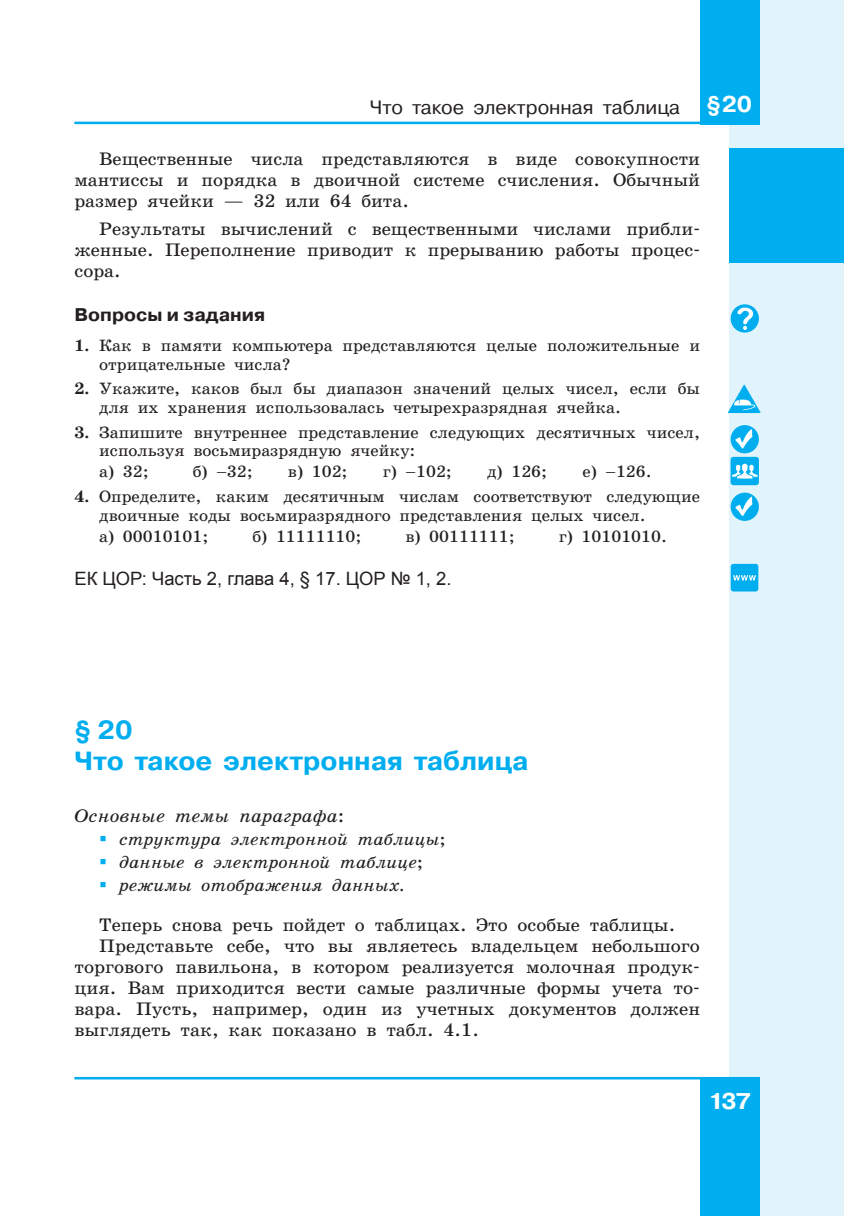
<style>
.page{position:relative;width:844px;height:1216px;background:#fff}
.page>*{position:absolute;margin:0;border:0;box-sizing:border-box;transform-origin:0 0}
.t1{font:700 26.25px/31.5px "Pragmatica C San Pin";color:#00aeef}
.t2{font:700 22.75px "Pragmatica C San Pin";color:#fff}
.t3{font:19.25px "Pragmatica C San Pin";color:#231f20}
.t4{font:18.38px/21px "School Book C San Pin";color:#231f20;text-align:justify}
.t5{font:18.38px "Arial";color:#231f20}
.t6{font:italic 18.38px "School Book C San Pin";color:#231f20}
.t7{font:700 18.38px "Pragmatica C San Pin";color:#231f20}
.t8{font:italic 17.5px "School Book C San Pin";color:#231f20}
.t9{font:16.62px/18.4px "School Book C San Pin";color:#231f20}
.s1{font-weight:700;font-size:22.75px;color:#fff}
.s2{font-weight:700}
.s3{font-style:normal}
.s4{color:#00aeef}
</style>
<div class="page">
<div style="left:729px;top:0;width:114px;height:1215px;background:#e1f4fc"></div>
<div style="left:699px;top:1077px;width:60px;height:138px;background:#00aeef"></div>
<div style="left:699px;top:0;width:60px;height:124px;background:#00aeef"></div>
<hr style="left:74px;top:122px;width:685px;height:2px;background:#00aeef">
<hr style="left:74px;top:1077px;width:685px;height:2px;background:#00aeef">
<div style="left:730px;top:304px;width:28px;height:28px;background:#00aeef;border-radius:50%"></div>
<svg style="left:736px;top:307px;width:18px;height:23px"></svg>
<svg style="left:728px;top:384px;width:32px;height:29px"></svg>
<div style="left:730px;top:425px;width:28px;height:28px;background:#00aeef;border-radius:50%"></div>
<svg style="left:735px;top:429px;width:17px;height:20px"></svg>
<div style="left:730px;top:457px;width:28px;height:28px;background:#00aeef;border-radius:3px"></div>
<svg style="left:730px;top:462px;width:28px;height:18px"></svg>
<svg style="left:730px;top:492px;width:28px;height:29px"></svg>
<svg style="left:735px;top:496px;width:17px;height:20px"></svg>
<div style="left:730px;top:564px;width:28px;height:27px;background:#00aeef;border-radius:3px"></div>
<svg style="left:733px;top:575px;width:22px;height:5px"></svg>
<div style="left:729px;top:148px;width:114px;height:114px;background:#00aeef"></div>
<p class="t3" style="left:370px;top:100px;width:383px">Что такое электронная таблица <span class="s1">§ 20</span></p>
<p class="t4" style="left:74px;top:150px;width:627px;text-indent:25px">Вещественные числа представляются в виде совокупности мантиссы и порядка в двоичной системе счисления. Обычный размер ячейки — 32 или 64 бита.</p>
<p class="t4" style="left:74px;top:220px;width:627px;text-indent:25px">Результаты вычислений с вещественными числами прибли&shy;женные. Переполнение приводит к прерыванию работы процес&shy;сора.</p>
<p class="t7" style="left:74px;top:308px;width:192px">Вопросы и задания</p>
<p class="t9" style="left:99px;top:338px;width:602px;text-indent:-25px"><span class="s2">1.</span> Как в памяти компьютера представляются целые положительные и отрицательные числа?</p>
<p class="t9" style="left:99px;top:381px;width:602px;text-indent:-25px"><span class="s2">2.</span> Укажите, каков был бы диапазон значений целых чисел, если бы для их хранения использовалась четырехразрядная ячейка.</p>
<p class="t9" style="left:99px;top:424px;width:602px;text-indent:-25px"><span class="s2">3.</span> Запишите внутреннее представление следующих десятичных чисел, используя восьмиразрядную ячейку:</p>
<p class="t9" style="left:99px;top:464px;width:51px">а) 32;</p>
<p class="t9" style="left:193px;top:464px;width:61px">б) –32;</p>
<p class="t9" style="left:288px;top:464px;width:61px">в) 102;</p>
<p class="t9" style="left:382px;top:464px;width:71px">г) –102;</p>
<p class="t9" style="left:487px;top:464px;width:62px">д) 126;</p>
<p class="t9" style="left:582px;top:464px;width:71px">е) –126.</p>
<p class="t9" style="left:99px;top:489px;width:602px;text-indent:-25px"><span class="s2">4.</span> Определите, каким десятичным числам соответствуют следующие двоич ные коды восьмиразрядного представления целых чисел.</p>
<p class="t9" style="left:99px;top:528px;width:111px">а) 00010101;</p>
<p class="t9" style="left:252px;top:528px;width:110px">б) 11111110;</p>
<p class="t9" style="left:405px;top:528px;width:111px">в) 00111111;</p>
<p class="t9" style="left:558px;top:528px;width:110px">г) 10101010.</p>
<p class="t5" style="left:74px;top:568px;width:378px">ЕК ЦОР: Часть 2, глава 4, § 17. ЦОР № 1, 2.</p>
<p class="t1" style="left:74px;top:716px;width:455px">§ 20<br>Что такое электронная таблица</p>
<p class="t6" style="left:74px;top:809px;width:271px">Основные темы параграфа<span class="s3">:</span></p>
<p class="t8" style="left:99px;top:833px;width:348px"><span class="s4">▪</span> структура электронной таблицы<span class="s3">;</span></p>
<p class="t8" style="left:99px;top:856px;width:325px"><span class="s4">▪</span> данные в электронной таблице<span class="s3">;</span></p>
<p class="t8" style="left:99px;top:879px;width:306px"><span class="s4">▪</span> режимы отображения данных.</p>
<p class="t4" style="left:99px;top:915px;width:577px">Теперь снова речь пойдет о таблицах. Это особые таблицы.</p>
<p class="t4" style="left:99px;top:936px;width:602px">Представьте себе, что вы являетесь владельцем небольшого</p>
<p class="t4" style="left:74px;top:957px;width:627px">торгового павильона, в котором реализуется молочная продук-</p>
<p class="t4" style="left:74px;top:978px;width:627px">ция. Вам приходится вести самые различные формы учета то-</p>
<p class="t4" style="left:74px;top:999px;width:627px">вара. Пусть, например, один из учетных документов должен</p>
<p class="t4" style="left:74px;top:1020px;width:406px">выглядеть так, как показано в табл. 4.1.</p>
<p class="t2" style="left:708px;top:1093px;width:44px">137</p>
</div>
